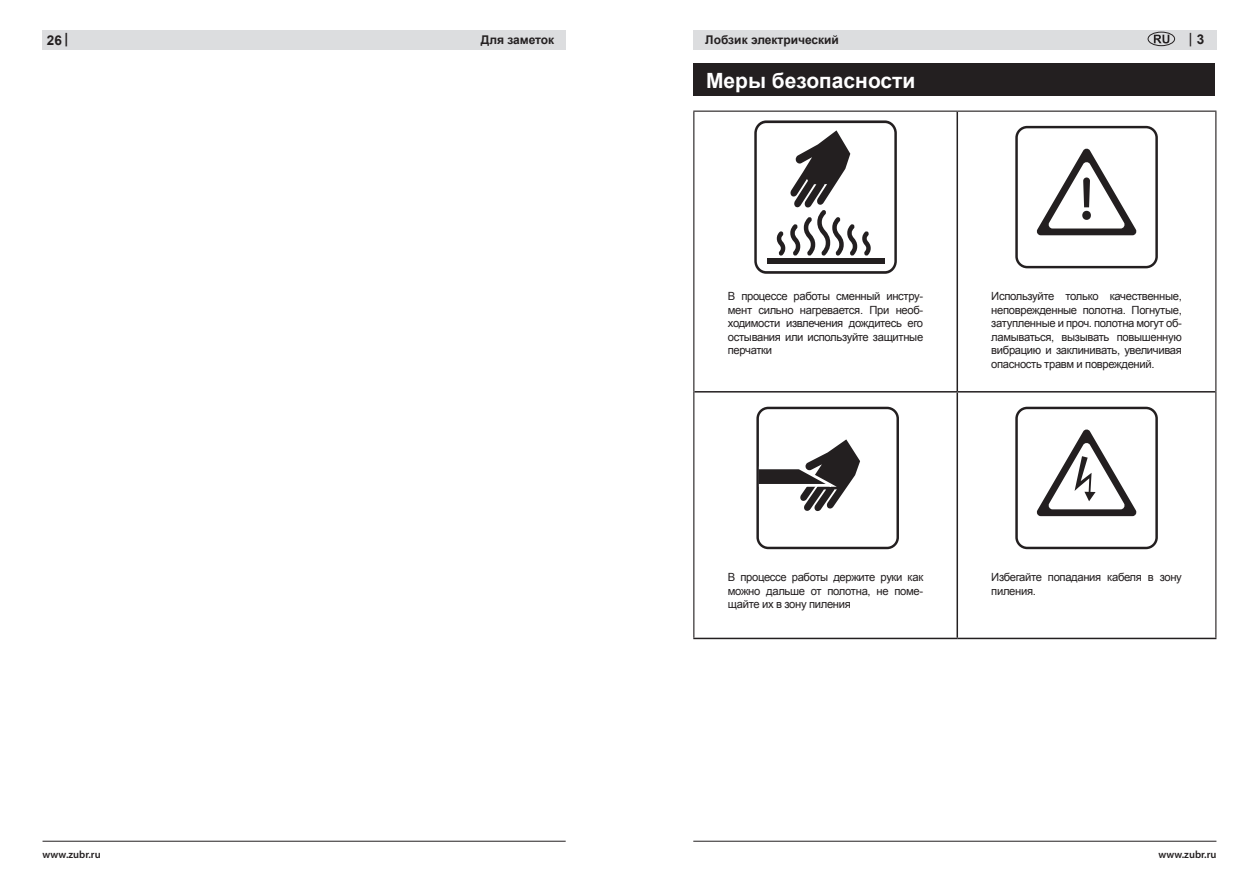
<style>
.page{position:relative;width:1259px;height:893px;background:#fff}
.page>*{position:absolute;margin:0;border:0;box-sizing:border-box;transform-origin:0 0}
.t1{font:700 21px "Arial";color:#fff}
.t2{font:700 13.5px "Arial";color:#231f20}
.t3{font:600 13.5px "Myriad Pro";color:#231f20}
.t4{font:700 12px "Arial";color:#231f20}
.t5{font:11.25px/13.5px "Arial";letter-spacing:-.03em;color:#231f20;text-align:justify}
.t6{font:600 10.5px "Myriad Pro";color:#231f20}
.s1{font-family:"Myriad Pro"}
.s2{font-family:"Arial";font-weight:700}
</style>
<div class="page">
<div style="left:43px;top:30px;width:523px;height:20px;background:#dcdddf"></div>
<hr style="left:43px;top:841px;width:523px;height:1px;background:#231f20">
<div style="left:693px;top:30px;width:523px;height:20px;background:#dcdddf"></div>
<hr style="left:693px;top:841px;width:523px;height:1px;background:#231f20">
<svg style="left:1153px;top:35px;width:16px;height:8px"></svg>
<div style="left:1147px;top:32px;width:28px;height:14px;border:1px solid #231f20;border-radius:50%"></div>
<div style="left:693px;top:64px;width:522px;height:32px;background:#231f20"></div>
<hr style="left:956px;top:112px;width:2px;height:279px;background:#231f20">
<hr style="left:694px;top:391px;width:263px;height:2px;background:#231f20">
<hr style="left:957px;top:391px;width:258px;height:2px;background:#231f20">
<hr style="left:956px;top:393px;width:2px;height:245px;background:#231f20">
<hr style="left:693px;top:638px;width:264px;height:1px;background:#231f20">
<hr style="left:957px;top:638px;width:259px;height:1px;background:#231f20">
<hr style="left:693px;top:111px;width:264px;height:1px;background:#231f20">
<hr style="left:693px;top:112px;width:1px;height:280px;background:#231f20">
<hr style="left:957px;top:111px;width:259px;height:1px;background:#231f20">
<hr style="left:1215px;top:112px;width:1px;height:280px;background:#231f20">
<hr style="left:693px;top:392px;width:1px;height:246px;background:#231f20">
<hr style="left:1215px;top:392px;width:1px;height:246px;background:#231f20">
<div style="left:754px;top:120px;width:143px;height:154px;border:3px solid #231f20;border-radius:11px"></div>
<div style="left:767px;top:258px;width:117px;height:6px;background:#231f20"></div>
<svg style="left:777px;top:130px;width:93px;height:126px"></svg>
<svg style="left:1036px;top:148px;width:101px;height:87px"></svg>
<div style="left:1015px;top:126px;width:142px;height:142px;border:2px solid #231f20;border-radius:11px"></div>
<div style="left:756px;top:407px;width:143px;height:142px;border:2px solid #231f20;border-radius:11px"></div>
<svg style="left:759px;top:439px;width:101px;height:72px"></svg>
<svg style="left:1036px;top:429px;width:101px;height:87px"></svg>
<div style="left:1015px;top:407px;width:142px;height:142px;border:2px solid #231f20;border-radius:11px"></div>
<p class="t2" style="left:47px;top:31px;width:23px">26 <span class="s1">|</span></p>
<p class="t4" style="left:705px;top:32px;width:135px">Лобзик электрический</p>
<p class="t4" style="left:481px;top:32px;width:75px">Для заметок</p>
<h1 class="t1" style="left:706px;top:66px;width:211px">Меры безопасности</h1>
<p class="t3" style="left:1189px;top:30px;width:17px">| <span class="s2">3</span></p>
<p class="t5" style="left:728px;top:290px;width:197px">В процессе работы сменный инстру&shy;мент сильно нагревается. При необ&shy;ходимости извлечения дождитесь его остывания или используйте защитные перчатки</p>
<p class="t5" style="left:991px;top:290px;width:192px">Используйте только качественные, неповрежденные полотна. Погнутые, затупленные и проч. полотна могут об&shy;ламываться, вызывать повышенную вибрацию и заклинивать, увеличивая опасность травм и повреждений.</p>
<p class="t5" style="left:728px;top:570px;width:197px">В процессе работы держите руки как можно дальше от полотна, не поме&shy;щайте их в зону пиления</p>
<p class="t5" style="left:991px;top:570px;width:192px">Избегайте попадания кабеля в зону пиления.</p>
<p class="t6" style="left:43px;top:847px;width:60px">www.zubr.ru</p>
<p class="t6" style="left:1158px;top:847px;width:60px">www.zubr.ru</p>
</div>
